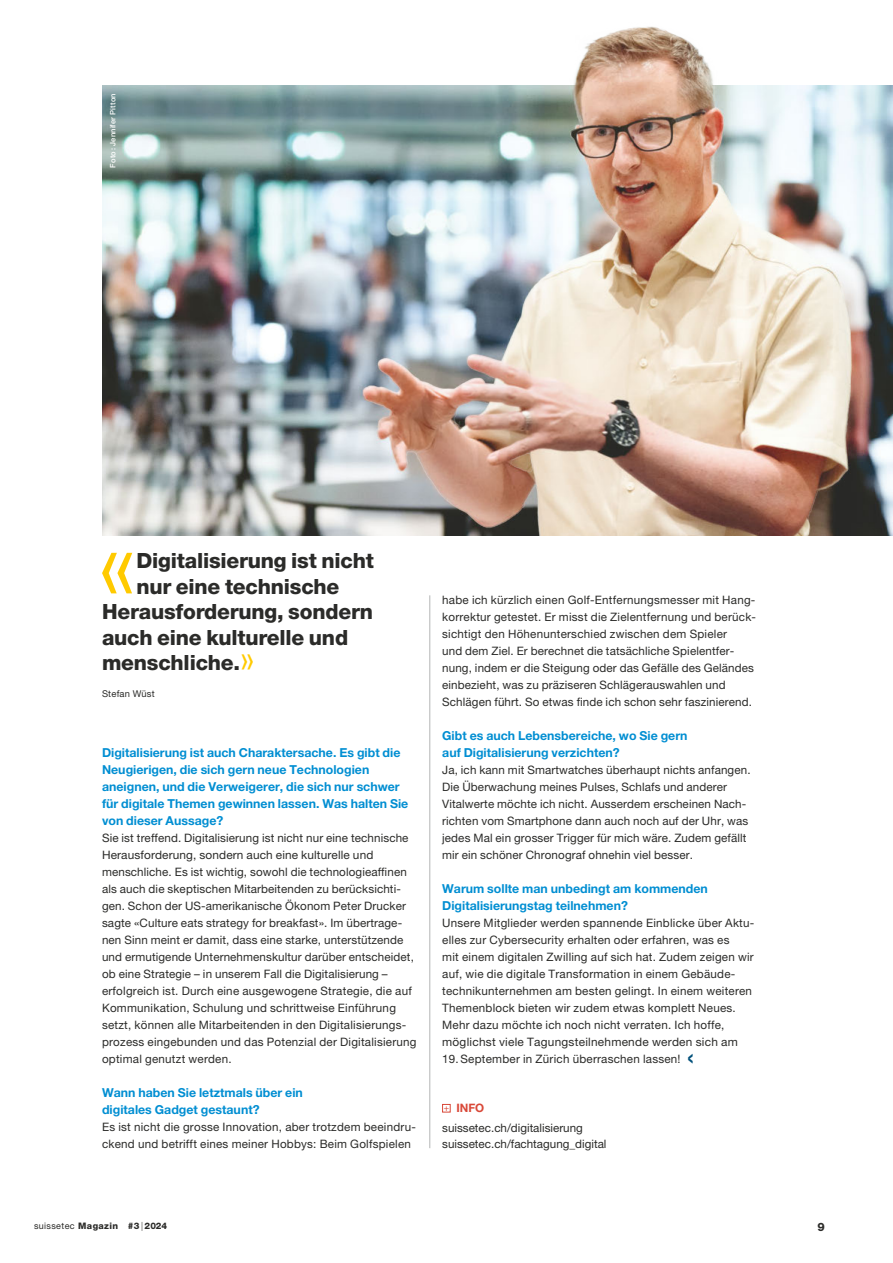
<style>
.page{position:relative;width:893px;height:1263px;background:#fff}
.page>*{position:absolute;margin:0;border:0;box-sizing:border-box;transform-origin:0 0}
.t1{font:300 condensed 104.55px "Univers LT Std";color:#ffca00}
.t2{font:30px "Helvetica Neue LT Pro";color:#00507a}
.t3{font:800 21px "Helvetica Neue LT Pro";letter-spacing:-.01em;color:#2b2b29}
.t4{font:700 12.3px/17px "Helvetica Neue LT Pro";color:#008ed2}
.t5{font:11.7px/17px "Helvetica Neue LT Pro";letter-spacing:.01em;color:#2b2b29}
.t6{font:800 11.7px "Helvetica Neue LT Pro";color:#2b2b29}
.t7{font:9.3px "Helvetica Neue LT Pro";letter-spacing:.02em;color:#2b2b29}
.t8{font:800 9px "Helvetica Neue LT Pro";letter-spacing:.04em;color:#2b2b29}
.t9{font:500 7.5px "Helvetica Neue LT Pro";letter-spacing:.02em;color:#fff}
.s1{font-family:"Univers LT Std";font-weight:300;font-stretch:condensed;font-size:39px;color:#ffca00}
.s2{font-weight:700;color:#d94838}
.s3{font-weight:400}
.s4{font-weight:300}
</style>
<div class="page">
<img style="left:102px;top:26px;width:791px;height:510px">
<div style="left:442px;top:1104px;width:8px;height:8px;border:1px solid #d94838"></div>
<hr style="left:429px;top:595px;width:1px;height:553px;background:#b3b5b5">
<p class="t9" style="left:108px;top:168px;width:76px;rotate:-90deg">Foto : Jennifer Pitton</p>
<h1 class="t1" style="left:97px;top:503px;width:42px">«</h1>
<h3 class="t3" style="left:136px;top:548px;width:239px">Digitalisierung ist nicht</h3>
<h3 class="t3" style="left:136px;top:574px;width:204px">nur eine technische</h3>
<h3 class="t3" style="left:102px;top:599px;width:272px">Herausforderung, sondern</h3>
<h3 class="t3" style="left:102px;top:625px;width:248px">auch eine kulturelle und</h3>
<h3 class="t3" style="left:102px;top:650px;width:155px">menschliche.<span class="s1">»</span></h3>
<p class="t7" style="left:102px;top:688px;width:54px">Stefan Wüst</p>
<p class="t4" style="left:102px;top:744px;width:308px">Digitalisierung ist auch Charaktersache. Es gibt die Neugierigen, die sich gern neue Technologien aneignen, und die Verweigerer, die sich nur schwer für digitale Themen gewinnen lassen. Was halten Sie von dieser Aussage?</p>
<p class="t5" style="left:102px;top:829px;width:316px">Sie ist treffend. Digitalisierung ist nicht nur eine technische Herausforderung, sondern auch eine kulturelle und menschliche. Es ist wichtig, sowohl die technologieaffinen als auch die skeptischen Mitarbeitenden zu berücksichti&shy;gen. Schon der US-amerikanische Ökonom Peter Drucker sagte «Culture eats strategy for breakfast». Im übertrage&shy;nen Sinn meint er damit, dass eine starke, unterstützende und ermutigende Unternehmenskultur darüber entscheidet, ob eine Strategie – in unserem Fall die Digitalisierung – erfolgreich ist. Durch eine ausgewogene Strategie, die auf Kommunikation, Schulung und schrittweise Einführung setzt, können alle Mitarbeitenden in den Digitalisierungs&shy;prozess eingebunden und das Potenzial der Digitalisierung optimal genutzt werden.</p>
<p class="t4" style="left:102px;top:1084px;width:202px">Wann haben Sie letztmals über ein digitales Gadget gestaunt?</p>
<p class="t5" style="left:102px;top:1118px;width:315px">Es ist nicht die grosse Innovation, aber trotzdem beeindru&shy;ckend und betrifft eines meiner Hobbys: Beim Golfspielen</p>
<p class="t5" style="left:442px;top:591px;width:315px">habe ich kürzlich einen Golf-Entfernungsmesser mit Hang&shy;korrektur getestet. Er misst die Zielentfernung und berück&shy;sichtigt den Höhenunterschied zwischen dem Spieler<br>und dem Ziel. Er berechnet die tatsächliche Spielentfer&shy;nung, indem er die Steigung oder das Gefälle des Geländes einbezieht, was zu präziseren Schlägerauswahlen und Schlägen führt. So etwas finde ich schon sehr faszinierend.</p>
<p class="t4" style="left:442px;top:727px;width:247px">Gibt es auch Lebensbereiche, wo Sie gern auf Digitalisierung verzichten?</p>
<p class="t5" style="left:442px;top:761px;width:310px">Ja, ich kann mit Smartwatches überhaupt nichts anfangen.<br>Die Überwachung meines Pulses, Schlafs und anderer Vitalwerte möchte ich nicht. Ausserdem erscheinen Nach&shy;richten vom Smartphone dann auch noch auf der Uhr, was jedes Mal ein grosser Trigger für mich wäre. Zudem gefällt mir ein schöner Chronograf ohnehin viel besser.</p>
<p class="t4" style="left:442px;top:880px;width:267px">Warum sollte man unbedingt am kommenden<br>Digitalisierungstag teilnehmen?</p>
<p class="t5" style="left:442px;top:914px;width:314px">Unsere Mitglieder werden spannende Einblicke über Aktu&shy;elles zur Cybersecurity erhalten oder erfahren, was es<br>mit einem digitalen Zwilling auf sich hat. Zudem zeigen wir auf, wie die digitale Transformation in einem Gebäude&shy;technikunternehmen am besten gelingt. In einem weiteren Themenblock bieten wir zudem etwas komplett Neues.<br>Mehr dazu möchte ich noch nicht verraten. Ich hoffe, möglichst viele Tagungsteilnehmende werden sich am</p>
<p class="t5" style="left:442px;top:1050px;width:240px">19. September in Zürich überraschen lassen!</p>
<h2 class="t2" style="left:687px;top:1039px;width:9px">‹</h2>
<p class="t5" style="left:442px;top:1098px;width:142px;line-height:20px"><sup>+</sup> <span class="s2">INFO </span>suissetec.ch/digitalisierung</p>
<p class="t5" style="left:442px;top:1135px;width:166px">suissetec.ch/fachtagung_digital</p>
<p class="t8" style="left:34px;top:1220px;width:135px"><span class="s3">suissetec</span> Magazin #3 <span class="s4">|</span>2024</p>
<p class="t6" style="left:818px;top:1220px;width:9px">9</p>
</div>
